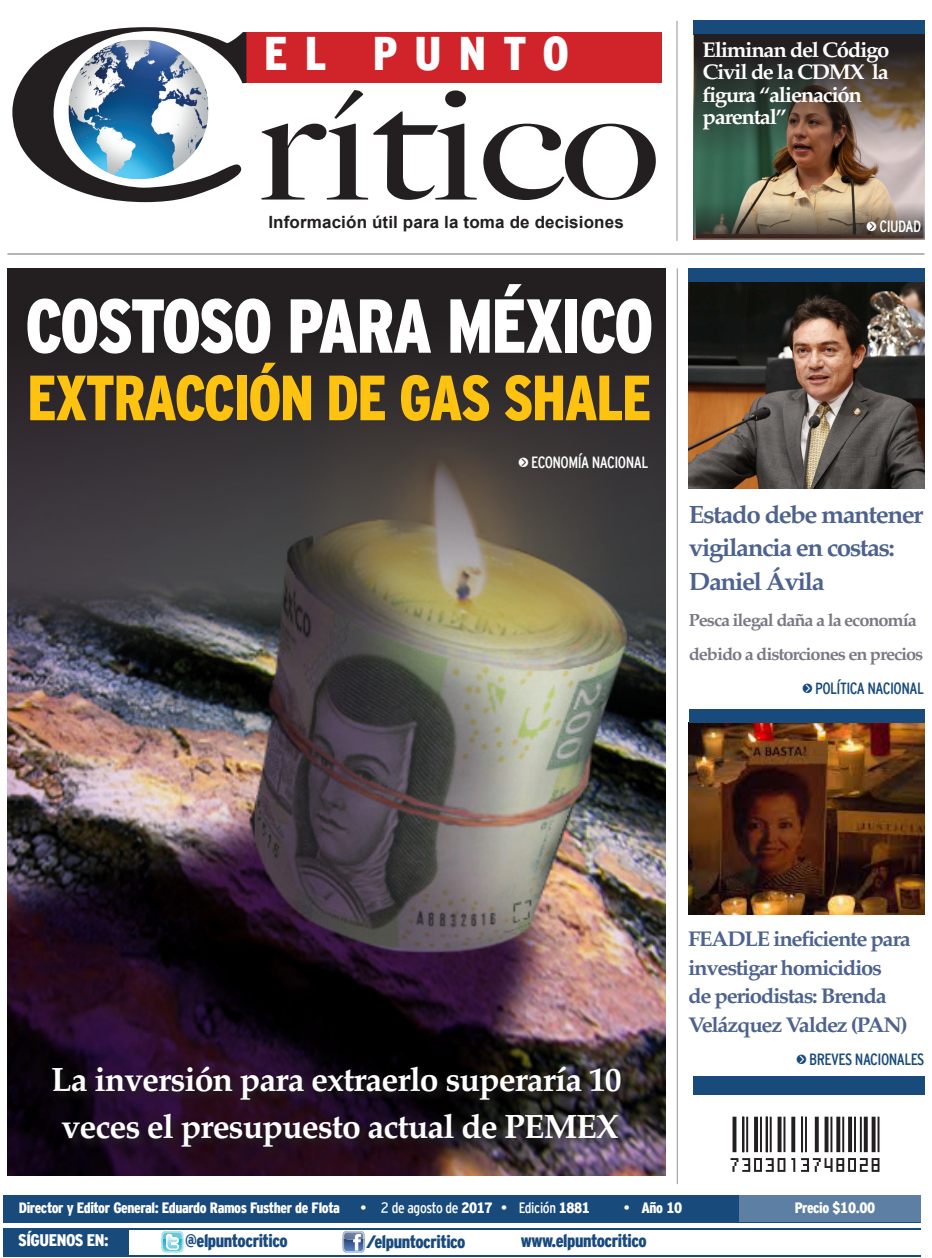
<style>
.page{position:relative;width:932px;height:1258px;background:#fff}
.page>*{position:absolute;margin:0;border:0;box-sizing:border-box;transform-origin:0 0}
.t1{font:900 76.25px "Interstate Cond Mono";letter-spacing:-.035em;color:#fff;scale:.92 1}
.t2{font:900 63.75px "Interstate Cond Mono";letter-spacing:-.025em;color:#fec210;scale:.92 1}
.t3{font:900 47.12px "Interstate Cond Mono";letter-spacing:.36em;color:#fff}
.t4{font:700 33.75px/47.2px "Palatino";letter-spacing:-.03em;color:#fff;text-align:center}
.t5{font:700 25px/33.8px "Palatino";letter-spacing:-.06em;color:#4d628e;scale:1.04 1}
.t6{font:700 21.25px/28.8px "Palatino";letter-spacing:-.06em;color:#4d628e;scale:1.04 1}
.t7{font:700 21.25px/22.5px "Palatino";letter-spacing:-.06em;color:#fff;scale:1.04 1}
.t8{font:900 18px "Interstate Cond Mono";letter-spacing:-.025em;color:#184a7c}
.t9{font:700 17.5px/33.8px "Palatino";letter-spacing:-.06em;color:#797884;scale:1.04 1}
.t10{font:700 16.88px "Arial";letter-spacing:.005em;color:#231f20}
.t11{font:900 16.75px "Interstate Cond Mono";letter-spacing:-.025em;color:#fff}
.t12{font:16.25px "Interstate Cond Mono";letter-spacing:-.035em;color:#184a7c}
.t13{font:16.25px "Interstate Cond Mono";letter-spacing:-.035em;color:#fff}
.t14{font:900 15px "Interstate Cond Mono";letter-spacing:-.025em;color:#fff}
.t15{font:15px "Interstate Cond Mono";letter-spacing:-.02em;color:#fff}
.s1{font-family:"KG Arrows";font-size:17.5px}
.s2{font-weight:900}
.s3{font-weight:400}
.s4{color:#184a7c}
</style>
<div class="page">
<img style="left:689px;top:723px;width:236px;height:192px">
<img style="left:7px;top:783px;width:659px;height:393px">
<hr style="left:3px;top:1255px;width:918px;height:2px;background:#184a7c">
<div style="left:4px;top:1195px;width:917px;height:27px;background:#184a7c"></div>
<hr style="left:7px;top:254px;width:917px;height:1px;background:#6c6d70">
<div style="left:3px;top:1229px;width:126px;height:28px;background:#184a7c"></div>
<hr style="left:3px;top:1228px;width:918px;height:1px;background:#184a7c">
<div style="left:739px;top:1194px;width:186px;height:28px;background:#5c7fa3"></div>
<svg style="left:730px;top:1117px;width:149px;height:55px"></svg>
<img style="left:693px;top:35px;width:231px;height:204px">
<div style="left:244px;top:32px;width:418px;height:51px;background:#d1232a"></div>
<svg style="left:12px;top:27px;width:234px;height:175px"></svg>
<svg style="left:262px;top:90px;width:394px;height:110px"></svg>
<svg style="left:162px;top:1231px;width:21px;height:21px"></svg>
<svg style="left:343px;top:1231px;width:22px;height:22px"></svg>
<div style="left:693px;top:20px;width:231px;height:15px;background:#184a7c"></div>
<div style="left:689px;top:268px;width:236px;height:19px;background:#184a7c"></div>
<div style="left:689px;top:709px;width:236px;height:14px;background:#184a7c"></div>
<hr style="left:677px;top:21px;width:1px;height:220px;background:#939598">
<img style="left:694px;top:35px;width:230px;height:137px">
<svg style="left:697px;top:202px;width:225px;height:35px;background:#7c7261"></svg>
<hr style="left:677px;top:268px;width:1px;height:916px;background:#939598">
<img style="left:689px;top:282px;width:235px;height:206px">
<div style="left:693px;top:1076px;width:231px;height:18px;background:#184a7c"></div>
<img style="left:7px;top:268px;width:659px;height:515px">
<div style="left:51px;top:1065px;width:581px;height:93px;background:#231f20;opacity:.9"></div>
<h3 class="t3" style="left:264px;top:27px;width:306px">EL PUNTO</h3>
<p class="t10" style="left:268px;top:211px;width:357px">Información útil para la toma de decisiones</p>
<h1 class="t1" style="left:25px;top:284px;width:684px">COSTOSO PARA MÉXICO</h1>
<h2 class="t2" style="left:27px;top:362px;width:680px">EXTRACCIÓN DE GAS SHALE</h2>
<p class="t13" style="left:518px;top:454px;width:131px"><span class="s1">u</span> ECONOMÍA NACIONAL</p>
<p class="t7" style="left:702px;top:38px;width:181px">Eliminan del Código<br>Civil de la CDMX la figura “alienación parental”</p>
<p class="t13" style="left:867px;top:218px;width:56px"><span class="s1">u</span> CIUDAD</p>
<p class="t5" style="left:689px;top:497px;width:227px">Estado debe mantener vigilancia en costas:<br>Daniel Ávila</p>
<p class="t9" style="left:689px;top:603px;width:227px">Pesca ilegal daña a la economía debido a distorciones en precios</p>
<p class="t12" style="left:802px;top:679px;width:123px"><span class="s1">u</span> POLÍTICA NACIONAL</p>
<h3 class="t4" style="left:51px;top:1055px;width:572px">La inversión para extraerlo superaría 10 veces el presupuesto actual de PEMEX</h3>
<p class="t6" style="left:688px;top:924px;width:215px">FEADLE ineficiente para investigar homicidios<br>de periodistas: Brenda<br>Velázquez Valdez (PAN)</p>
<p class="t12" style="left:796px;top:1051px;width:130px"><span class="s1">u</span> BREVES NACIONALES</p>
<p class="t14" style="left:19px;top:1200px;width:323px">Director y Editor General: Eduardo Ramos Fusther de Flota</p>
<p class="t15" style="left:360px;top:1199px;width:231px">• 2 de agosto de <span class="s2">2017</span> • Edición <span class="s2">1881</span></p>
<p class="t14" style="left:624px;top:1200px;width:60px"><span class="s3">•</span> Año 10</p>
<p class="t14" style="left:795px;top:1200px;width:82px">Precio $10.00</p>
<p class="t11" style="left:18px;top:1231px;width:96px">SÍGUENOS EN:<span class="s4">:</span></p>
<p class="t8" style="left:185px;top:1231px;width:104px">@elpuntocritico</p>
<p class="t8" style="left:366px;top:1231px;width:101px">/elpuntocritico</p>
<p class="t8" style="left:521px;top:1230px;width:128px">www.elpuntocritico</p>
</div>
